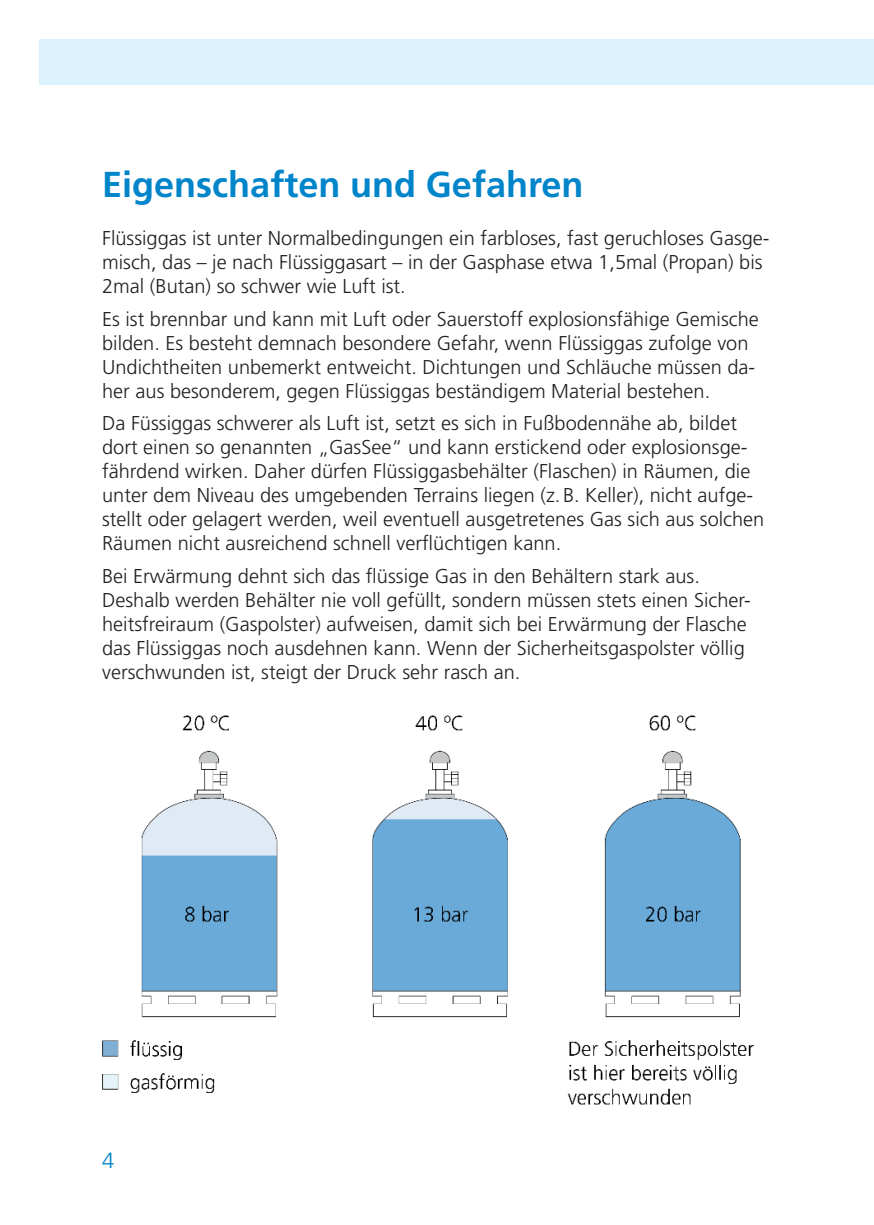
<style>
.page{position:relative;width:874px;height:1225px;background:#fff}
.page>*{position:absolute;margin:0;border:0;box-sizing:border-box;transform-origin:0 0}
.t1{font:700 36px "Frutiger LT Std";color:#0084ca}
.t2{font:300 22px "Frutiger LT Std";color:#0084ca}
.t3{font:300 20px/24px "Frutiger LT Std";color:#231f20}
</style>
<div class="page">
<div style="left:40px;top:40px;width:833px;height:45px;background:#dcf2fc"></div>
<img style="left:102px;top:715px;width:652px;height:390px">
<h1 class="t1" style="left:102px;top:170px;width:482px">Eigenschaften und Gefahren</h1>
<p class="t3" style="left:102px;top:227px;width:668px">Flüssiggas ist unter Normalbedingungen ein farbloses, fast geruchloses Gasge&shy;misch, das – je nach Flüssiggasart – in der Gasphase etwa 1,5mal (Propan) bis<br>2mal (Butan) so schwer wie Luft ist.</p>
<p class="t3" style="left:102px;top:307px;width:658px">Es ist brennbar und kann mit Luft oder Sauerstoff explosionsfähige Gemische bilden. Es besteht demnach besondere Gefahr, wenn Flüssiggas zufolge von Undichtheiten unbemerkt entweicht. Dichtungen und Schläuche müssen da&shy;her aus besonderem, gegen Flüssiggas beständigem Material bestehen.</p>
<p class="t3" style="left:102px;top:412px;width:663px">Da Füssiggas schwerer als Luft ist, setzt es sich in Fußbodennähe ab, bildet dort einen so genannten „GasSee“ und kann erstickend oder explosionsge&shy;fährdend wirken. Daher dürfen Flüssiggasbehälter (Flaschen) in Räumen, die unter dem Niveau des umgebenden Terrains liegen (z. B. Keller), nicht aufge&shy;stellt oder gelagert werden, weil eventuell ausgetretenes Gas sich aus solchen Räumen nicht ausreichend schnell verflüchtigen kann.</p>
<p class="t3" style="left:102px;top:564px;width:649px">Bei Erwärmung dehnt sich das flüssige Gas in den Behältern stark aus.<br>Deshalb werden Behälter nie voll gefüllt, sondern müssen stets einen Sicher&shy;heitsfreiraum (Gaspolster) aufweisen, damit sich bei Erwärmung der Flasche das Flüssiggas noch ausdehnen kann. Wenn der Sicherheitsgaspolster völlig verschwunden ist, steigt der Druck sehr rasch an.</p>
<p class="t2" style="left:102px;top:1149px;width:14px">4</p>
</div>
